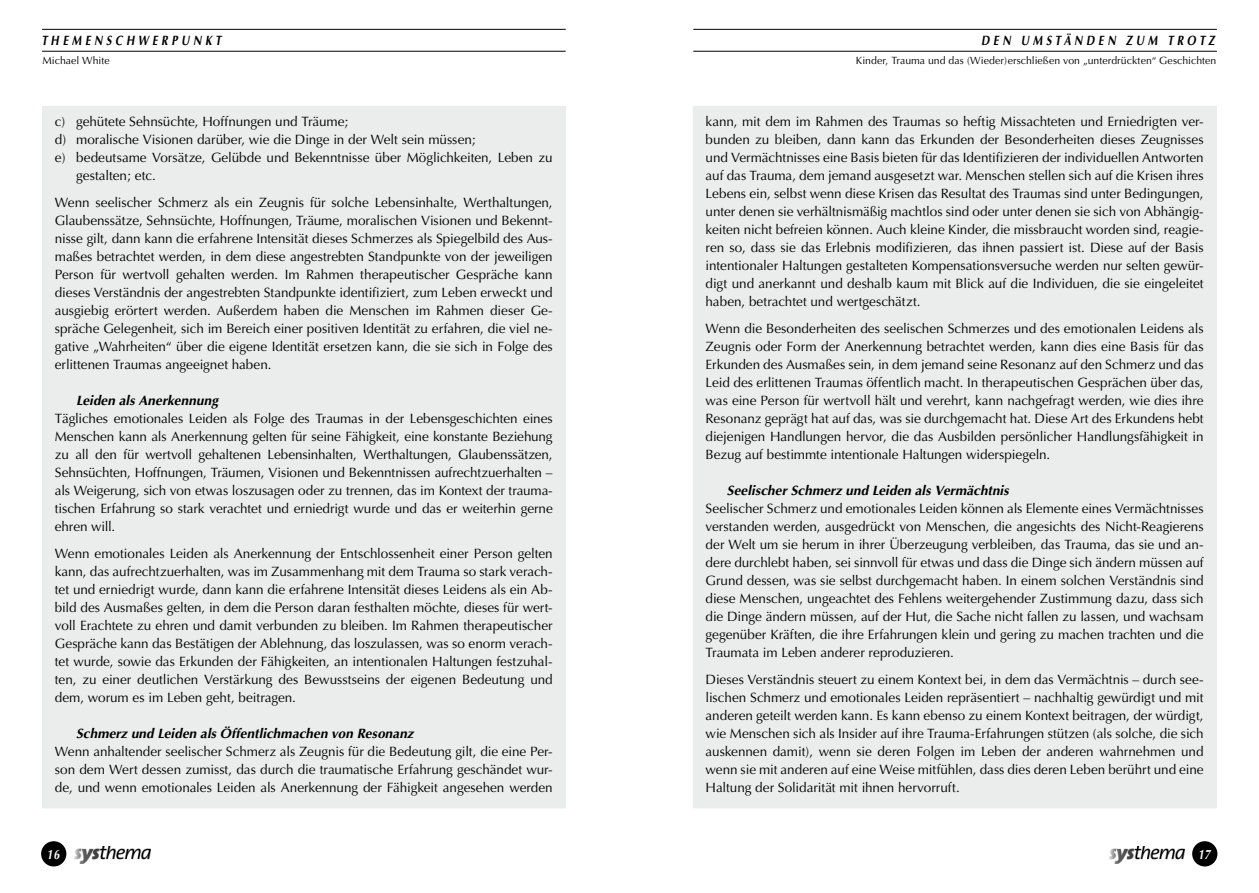
<style>
.page{position:relative;width:1259px;height:893px;background:#fff}
.page>*{position:absolute;margin:0;border:0;box-sizing:border-box;transform-origin:0 0}
.t1{font:13.5px/18px "Optima";letter-spacing:-.005em;color:#000;text-align:justify}
.t2{font:italic 700 13.5px "Optima";letter-spacing:.01em;color:#000}
.t3{font:italic 700 13.5px "Optima";letter-spacing:.01em;color:#000;scale:.8 1}
.t4{font:italic 700 13.5px "Optima";letter-spacing:.335em;color:#000;scale:.8 1}
.t5{font:italic 700 13.5px "Optima";color:#fff;scale:.8 1}
.t6{font:10.5px "Optima";letter-spacing:.005em;color:#000}
</style>
<div class="page">
<hr style="left:42px;top:29px;width:524px;height:1px;background:#000">
<hr style="left:42px;top:51px;width:524px;height:1px;background:#000">
<img style="left:74px;top:846px;width:76px;height:18px">
<div style="left:41px;top:841px;width:25px;height:25px;background:#000;border-radius:50%"></div>
<hr style="left:693px;top:29px;width:523px;height:1px;background:#000">
<hr style="left:693px;top:51px;width:523px;height:1px;background:#000">
<img style="left:1109px;top:846px;width:76px;height:18px">
<div style="left:1192px;top:841px;width:25px;height:25px;background:#000;border-radius:50%"></div>
<div style="left:43px;top:106px;width:522px;height:702px;background:#ebecec"></div>
<div style="left:693px;top:106px;width:523px;height:702px;background:#ebecec"></div>
<p class="t4" style="left:41px;top:32px;width:226px">THEMENSCHWERPUNKT</p>
<p class="t3" style="left:981px;top:32px;width:27px">D en</p>
<p class="t3" style="left:1021px;top:32px;width:28px">U mst</p>
<p class="t3" style="left:1063px;top:32px;width:28px">ä nden</p>
<p class="t3" style="left:1126px;top:32px;width:27px">z um</p>
<p class="t3" style="left:1167px;top:32px;width:61px">Tr otz</p>
<p class="t6" style="left:43px;top:54px;width:69px">Michael White</p>
<p class="t6" style="left:856px;top:54px;width:362px">Kinder, Trauma und das (Wieder)erschließen von „unterdrückten“ Geschichten</p>
<p class="t1" style="left:55px;top:112px;width:295px">c) gehütete Sehnsüchte, Hoffnungen und Träume;</p>
<p class="t1" style="left:55px;top:130px;width:422px">d) moralische Visionen darüber, wie die Dinge in der Welt sein müssen;</p>
<p class="t1" style="left:55px;top:148px;width:499px">e) bedeutsame Vorsätze, Gelübde und Bekenntnisse über Möglichkeiten, Leben zu</p>
<p class="t1" style="left:76px;top:166px;width:81px">gestalten; etc.</p>
<p class="t1" style="left:55px;top:193px;width:499px">Wenn seelischer Schmerz als ein Zeugnis für solche Lebensinhalte, Werthaltungen, Glaubenssätze, Sehnsüchte, Hoffnungen, Träume, moralischen Visionen und Bekennt&shy;nisse gilt, dann kann die erfahrene Intensität dieses Schmerzes als Spiegelbild des Aus&shy;maßes betrachtet werden, in dem diese angestrebten Standpunkte von der jeweiligen Person für wertvoll gehalten werden. Im Rahmen therapeutischer Gespräche kann dieses Verständnis der angestrebten Standpunkte identifiziert, zum Leben erweckt und ausgiebig erörtert werden. Außerdem haben die Menschen im Rahmen dieser Ge&shy;spräche Gelegenheit, sich im Bereich einer positiven Identität zu erfahren, die viel ne&shy;gative „Wahrheiten“ über die eigene Identität ersetzen kann, die sie sich in Folge des erlittenen Traumas angeeignet haben.</p>
<p class="t2" style="left:76px;top:392px;width:143px">Leiden als Anerkennung</p>
<p class="t1" style="left:55px;top:409px;width:499px">Tägliches emotionales Leiden als Folge des Traumas in der Lebensgeschichten eines Menschen kann als Anerkennung gelten für seine Fähigkeit, eine konstante Beziehung zu all den für wertvoll gehaltenen Lebensinhalten, Werthaltungen, Glaubenssätzen, Sehnsüchten, Hoffnungen, Träumen, Visionen und Bekenntnissen aufrechtzuerhalten – als Weigerung, sich von etwas loszusagen oder zu trennen, das im Kontext der trauma&shy;tischen Erfahrung so stark verachtet und erniedrigt wurde und das er weiterhin gerne ehren will.</p>
<p class="t1" style="left:55px;top:544px;width:499px">Wenn emotionales Leiden als Anerkennung der Entschlossenheit einer Person gelten kann, das aufrechtzuerhalten, was im Zusammenhang mit dem Trauma so stark verach&shy;tet und erniedrigt wurde, dann kann die erfahrene Intensität dieses Leidens als ein Ab&shy;bild des Ausmaßes gelten, in dem die Person daran festhalten möchte, dieses für wert&shy;voll Erachtete zu ehren und damit verbunden zu bleiben. Im Rahmen therapeutischer Gespräche kann das Bestätigen der Ablehnung, das loszulassen, was so enorm verach&shy;tet wurde, sowie das Erkunden der Fähigkeiten, an intentionalen Haltungen festzuhal&shy;ten, zu einer deutlichen Verstärkung des Bewusstseins der eigenen Bedeutung und dem, worum es im Leben geht, beitragen.</p>
<p class="t2" style="left:76px;top:725px;width:340px">Schmerz und Leiden als Öffentlichmachen von Resonanz</p>
<p class="t1" style="left:55px;top:742px;width:499px">Wenn anhaltender seelischer Schmerz als Zeugnis für die Bedeutung gilt, die eine Per&shy;son dem Wert dessen zumisst, das durch die traumatische Erfahrung geschändet wur&shy;de, und wenn emotionales Leiden als Anerkennung der Fähigkeit angesehen werden</p>
<p class="t1" style="left:705px;top:112px;width:499px">kann, mit dem im Rahmen des Traumas so heftig Missachteten und Erniedrigten ver&shy;bunden zu bleiben, dann kann das Erkunden der Besonderheiten dieses Zeugnisses und Vermächtnisses eine Basis bieten für das Identifizieren der individuellen Antworten auf das Trauma, dem jemand ausgesetzt war. Menschen stellen sich auf die Krisen ihres Lebens ein, selbst wenn diese Krisen das Resultat des Traumas sind unter Bedingungen, unter denen sie verhältnismäßig machtlos sind oder unter denen sie sich von Abhängig&shy;keiten nicht befreien können. Auch kleine Kinder, die missbraucht worden sind, reagie&shy;ren so, dass sie das Erlebnis modifizieren, das ihnen passiert ist. Diese auf der Basis intentionaler Haltungen gestalteten Kompensationsversuche werden nur selten gewür&shy;digt und anerkannt und deshalb kaum mit Blick auf die Individuen, die sie eingeleitet haben, betrachtet und wertgeschätzt.</p>
<p class="t1" style="left:705px;top:319px;width:499px">Wenn die Besonderheiten des seelischen Schmerzes und des emotionalen Leidens als Zeugnis oder Form der Anerkennung betrachtet werden, kann dies eine Basis für das Erkunden des Ausmaßes sein, in dem jemand seine Resonanz auf den Schmerz und das Leid des erlittenen Traumas öffentlich macht. In therapeutischen Gesprächen über das, was eine Person für wertvoll hält und verehrt, kann nachgefragt werden, wie dies ihre Resonanz geprägt hat auf das, was sie durchgemacht hat. Diese Art des Erkundens hebt diejenigen Handlungen hervor, die das Ausbilden persönlicher Handlungsfähigkeit in Bezug auf bestimmte intentionale Haltungen widerspiegeln.</p>
<p class="t2" style="left:727px;top:482px;width:283px">Seelischer Schmerz und Leiden als Vermächtnis</p>
<p class="t1" style="left:705px;top:499px;width:499px">Seelischer Schmerz und emotionales Leiden können als Elemente eines Vermächtnisses verstanden werden, ausgedrückt von Menschen, die angesichts des Nicht-Reagierens der Welt um sie herum in ihrer Überzeugung verbleiben, das Trauma, das sie und an&shy;dere durchlebt haben, sei sinnvoll für etwas und dass die Dinge sich ändern müssen auf Grund dessen, was sie selbst durchgemacht haben. In einem solchen Verständnis sind diese Menschen, ungeachtet des Fehlens weitergehender Zustimmung dazu, dass sich die Dinge ändern müssen, auf der Hut, die Sache nicht fallen zu lassen, und wachsam gegenüber Kräften, die ihre Erfahrungen klein und gering zu machen trachten und die Traumata im Leben anderer reproduzieren.</p>
<p class="t1" style="left:705px;top:670px;width:499px">Dieses Verständnis steuert zu einem Kontext bei, in dem das Vermächtnis – durch see&shy;lischen Schmerz und emotionales Leiden repräsentiert – nachhaltig gewürdigt und mit anderen geteilt werden kann. Es kann ebenso zu einem Kontext beitragen, der würdigt, wie Menschen sich als Insider auf ihre Trauma-Erfahrungen stützen (als solche, die sich auskennen damit), wenn sie deren Folgen im Leben der anderen wahrnehmen und wenn sie mit anderen auf eine Weise mitfühlen, dass dies deren Leben berührt und eine Haltung der Solidarität mit ihnen hervorruft.</p>
<p class="t5" style="left:47px;top:846px;width:17px">16</p>
<p class="t5" style="left:1198px;top:846px;width:17px">17</p>
</div>
